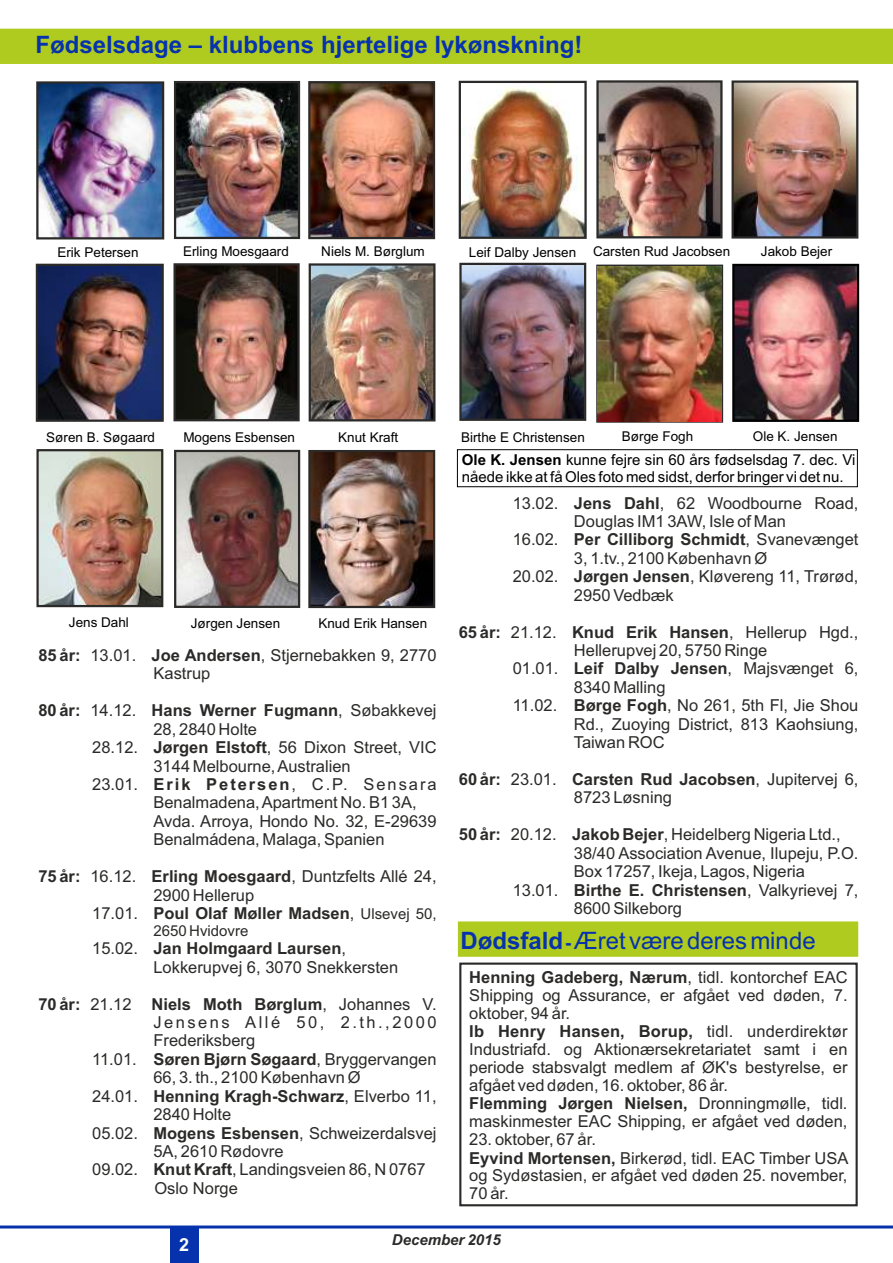
<style>
.page{position:relative;width:893px;height:1263px;background:#fff}
.page>*{position:absolute;margin:0;border:0;box-sizing:border-box;transform-origin:0 0}
.t1{font:700 24px "Arial";color:#0632ad}
.t2{font:24px "Arial";color:#0632ad}
.t3{font:700 18px "Arial";color:#fefefe}
.t4{font:16.5px/18px "Arial";color:#2b2a29}
.t5{font:700 16.5px "Arial";color:#2b2a29}
.t6{font:16.5px "Arial";letter-spacing:.12em;color:#2b2a29}
.t7{font:16.5px "Arial";letter-spacing:.15em;color:#2b2a29}
.t8{font:15px/16.8px "Arial";color:#000}
.t9{font:italic 700 15px "Arial";color:#2b2a29}
.t10{font:15px "Arial";color:#2b2a29}
.t11{font:13.5px "Arial";color:#000}
.s1{font-weight:700}
.s2{font-weight:400}
.s3{font-weight:400;font-size:15px}
.s4{font-weight:700;font-size:18px}
</style>
<div class="page">
<img style="left:734px;top:83px;width:121px;height:153px">
<img style="left:599px;top:83px;width:121px;height:152px">
<img style="left:462px;top:87px;width:122px;height:149px">
<img style="left:462px;top:266px;width:121px;height:152px">
<img style="left:311px;top:453px;width:121px;height:152px">
<img style="left:177px;top:453px;width:120px;height:152px">
<img style="left:39px;top:452px;width:121px;height:152px">
<img style="left:312px;top:266px;width:120px;height:152px">
<img style="left:176px;top:266px;width:121px;height:152px">
<img style="left:39px;top:267px;width:122px;height:152px">
<img style="left:311px;top:84px;width:121px;height:152px">
<img style="left:177px;top:84px;width:120px;height:152px">
<img style="left:39px;top:84px;width:122px;height:152px">
<img style="left:735px;top:267px;width:121px;height:152px">
<div style="left:308px;top:450px;width:127px;height:158px;border:2px solid #2b2a29"></div>
<div style="left:174px;top:450px;width:126px;height:158px;border:2px solid #2b2a29"></div>
<div style="left:36px;top:449px;width:127px;height:158px;border:2px solid #2b2a29"></div>
<div style="left:459px;top:263px;width:127px;height:158px;border:2px solid #2b2a29"></div>
<div style="left:309px;top:263px;width:126px;height:158px;border:2px solid #2b2a29"></div>
<div style="left:731px;top:80px;width:127px;height:159px;border:2px solid #2b2a29"></div>
<div style="left:173px;top:263px;width:127px;height:158px;border:2px solid #2b2a29"></div>
<div style="left:596px;top:80px;width:127px;height:158px;border:2px solid #2b2a29"></div>
<div style="left:36px;top:264px;width:128px;height:158px;border:2px solid #2b2a29"></div>
<div style="left:459px;top:81px;width:128px;height:158px;border:2px solid #2b2a29"></div>
<div style="left:308px;top:81px;width:127px;height:158px;border:2px solid #2b2a29"></div>
<div style="left:174px;top:81px;width:126px;height:158px;border:2px solid #2b2a29"></div>
<div style="left:36px;top:81px;width:128px;height:158px;border:2px solid #2b2a29"></div>
<div style="left:170px;top:1227px;width:29px;height:36px;background:#0632ad"></div>
<hr style="left:0;top:1225px;width:893px;height:3px;background:#0632ad">
<div style="left:459px;top:962px;width:399px;height:244px;border:2px solid #2b2a29"></div>
<div style="left:457px;top:921px;width:402px;height:36px;background:#b0cb1f"></div>
<div style="left:732px;top:264px;width:127px;height:158px;border:2px solid #000"></div>
<div style="left:596px;top:265px;width:127px;height:158px;border:2px solid #2b2a29"></div>
<img style="left:598px;top:266px;width:124px;height:155px">
<div style="left:457px;top:449px;width:401px;height:38px;border:1px solid #000"></div>
<div style="left:0;top:28px;width:893px;height:36px;background:#b0cb1f"></div>
<h1 class="t1" style="left:36px;top:36px;width:548px">Fødselsdage – klubbens hjertelige lykønskning!</h1>
<p class="t11" style="left:57px;top:247px;width:83px">Erik Petersen</p>
<p class="t11" style="left:183px;top:246px;width:107px">Erling Moesgaard</p>
<p class="t11" style="left:321px;top:246px;width:105px">Niels M. Børglum</p>
<p class="t11" style="left:469px;top:246px;width:263px">Leif Dalby Jensen Carsten Rud Jacobsen</p>
<p class="t11" style="left:761px;top:246px;width:73px">Jakob Bejer</p>
<p class="t11" style="left:46px;top:432px;width:110px">Søren B. Søgaard</p>
<p class="t11" style="left:183px;top:432px;width:113px">Mogens Esbensen</p>
<p class="t11" style="left:338px;top:432px;width:62px">Knut Kraft</p>
<p class="t11" style="left:69px;top:617px;width:62px">Jens Dahl</p>
<p class="t11" style="left:191px;top:618px;width:91px">Jørgen Jensen</p>
<p class="t11" style="left:318px;top:618px;width:110px">Knud Erik Hansen</p>
<p class="t4" style="left:153px;top:647px;width:285px;line-height:18.5px;text-indent:-115px"><span class="s1">85 år:</span> 13.01. <span class="s1">Joe Andersen</span>, Stjernebakken 9, 2770<br>Kastrup</p>
<p class="t5" style="left:38px;top:704px;width:400px">80 år: <span class="s2">14.12.</span> Hans Werner Fugmann<span class="s2">, Søbakkevej</span></p>
<p class="t4" style="left:153px;top:721px;width:105px">28, 2840 Holte</p>
<p class="t4" style="left:92px;top:740px;width:346px">28.12. <span class="s1">Jørgen Elstoft</span>, 56 Dixon Street, VIC</p>
<p class="t4" style="left:153px;top:758px;width:199px">3144 Melbourne, Australien</p>
<p class="t6" style="left:92px;top:778px;width:346px">23.01. <span class="s1">Erik Petersen</span>, C.P. Sensara</p>
<p class="t4" style="left:153px;top:795px;width:265px">Benalmadena, Apartment No. B1 3A,</p>
<p class="t4" style="left:153px;top:813px;width:285px">Avda. Arroya, Hondo No. 32, E-29639</p>
<p class="t4" style="left:153px;top:832px;width:233px">Benalmádena, Malaga, Spanien</p>
<p class="t4" style="left:38px;top:869px;width:400px"><span class="s1">75 år:</span> 16.12. <span class="s1">Erling Moesgaard</span>, Duntzfelts Allé 24,</p>
<p class="t4" style="left:153px;top:887px;width:102px">2900 Hellerup</p>
<p class="t5" style="left:92px;top:907px;width:346px"><span class="s2">17.01.</span> Poul Olaf Møller Madsen<span class="s2">,</span> <span class="s3">Ulsevej 50,</span></p>
<p class="t10" style="left:153px;top:925px;width:97px">2650 Hvidovre</p>
<p class="t4" style="left:153px;top:941px;width:246px;line-height:18.5px;text-indent:-61px">15.02. <span class="s1">Jan Holmgaard Laursen</span>,<br>Lokkerupvej 6, 3070 Snekkersten</p>
<p class="t5" style="left:38px;top:997px;width:400px">70 år: <span class="s2">21.12</span> Niels Moth Børglum<span class="s2">, Johannes V.</span></p>
<p class="t7" style="left:153px;top:1016px;width:285px">Jensens Allé 50, 2.th.,2000</p>
<p class="t4" style="left:153px;top:1033px;width:103px">Frederiksberg</p>
<p class="t4" style="left:92px;top:1051px;width:346px">11.01. <span class="s1">Søren Bjørn Søgaard</span>, Bryggervangen</p>
<p class="t4" style="left:153px;top:1070px;width:209px">66, 3. th., 2100 København Ø</p>
<p class="t5" style="left:92px;top:1090px;width:346px"><span class="s2">24.01.</span> Henning Kragh-Schwarz<span class="s2">, Elverbo 11,</span></p>
<p class="t4" style="left:153px;top:1107px;width:79px">2840 Holte</p>
<p class="t4" style="left:92px;top:1125px;width:346px">05.02. <span class="s1">Mogens Esbensen</span>, Schweizerdalsvej</p>
<p class="t4" style="left:153px;top:1144px;width:132px">5A, 2610 Rødovre</p>
<p class="t4" style="left:92px;top:1162px;width:335px">09.02. <span class="s1">Knut Kraft</span>, Landingsveien 86, N 0767</p>
<p class="t4" style="left:154px;top:1180px;width:85px">Oslo Norge</p>
<p class="t11" style="left:622px;top:431px;width:73px">Børge Fogh</p>
<p class="t11" style="left:753px;top:431px;width:86px">Ole K. Jensen</p>
<p class="t11" style="left:461px;top:432px;width:125px">Birthe E Christensen</p>
<p class="t8" style="left:462px;top:453px;width:395px"><span class="s1">Ole K. Jensen</span> kunne fejre sin 60 års fødselsdag 7. dec. Vi nåede ikke at få Oles foto med sidst, derfor bringer vi det nu.</p>
<p class="t4" style="left:513px;top:495px;width:347px">13.02. <span class="s1">Jens Dahl</span>, 62 Woodbourne Road,</p>
<p class="t4" style="left:574px;top:514px;width:214px">Douglas IM1 3AW, Isle of Man</p>
<p class="t5" style="left:513px;top:533px;width:347px"><span class="s2">16.02.</span> Per Cilliborg Schmidt<span class="s2">, Svanevænget</span></p>
<p class="t4" style="left:574px;top:550px;width:195px">3, 1.tv., 2100 København Ø</p>
<p class="t4" style="left:513px;top:569px;width:347px">20.02. <span class="s1">Jørgen Jensen</span>, Kløvereng 11, Trørød,</p>
<p class="t4" style="left:574px;top:587px;width:101px">2950 Vedbæk</p>
<p class="t4" style="left:459px;top:624px;width:401px"><span class="s1">65 år:</span> 21.12. <span class="s1">Knud Erik Hansen</span>, Hellerup Hgd.,</p>
<p class="t4" style="left:574px;top:643px;width:195px">Hellerupvej 20, 5750 Ringe</p>
<p class="t4" style="left:513px;top:661px;width:347px">01.01. <span class="s1">Leif Dalby Jensen</span>, Majsvænget 6,</p>
<p class="t4" style="left:574px;top:679px;width:93px">8340 Malling</p>
<p class="t4" style="left:513px;top:698px;width:347px">11.02. <span class="s1">Børge Fogh</span>, No 261, 5th Fl, Jie Shou</p>
<p class="t4" style="left:574px;top:716px;width:286px">Rd., Zuoying District, 813 Kaohsiung,</p>
<p class="t4" style="left:574px;top:735px;width:92px">Taiwan ROC</p>
<p class="t4" style="left:574px;top:771px;width:286px;line-height:18.5px;text-indent:-115px"><span class="s1">60 år:</span> 23.01. <span class="s1">Carsten Rud Jacobsen</span>, Jupitervej 6,<br>8723 Løsning</p>
<p class="t4" style="left:459px;top:827px;width:383px"><span class="s1">50 år:</span> 20.12. <span class="s1">Jakob Bejer</span>, Heidelberg Nigeria Ltd.,</p>
<p class="t4" style="left:574px;top:845px;width:286px">38/40 Association Avenue, Ilupeju, P.O.</p>
<p class="t4" style="left:574px;top:864px;width:233px">Box 17257, Ikeja, Lagos, Nigeria</p>
<p class="t4" style="left:513px;top:882px;width:347px">13.01. <span class="s1">Birthe E. Christensen</span>, Valkyrievej 7,</p>
<p class="t4" style="left:574px;top:901px;width:110px">8600 Silkeborg</p>
<h1 class="t2" style="left:460px;top:931px;width:357px"><span class="s1">Dødsfald</span><span class="s4">-</span> Æret være deres minde</h1>
<p class="t4" style="left:469px;top:970px;width:380px"><span class="s1">Henning Gadeberg, Nærum</span>, tidl. kontorchef EAC Shipping og Assurance, er afgået ved døden, 7. oktober, 94 år.<br><span class="s1">Ib Henry Hansen, Borup,</span> tidl. underdirektør Industriafd. og Aktionærsekretariatet samt i en periode stabsvalgt medlem af ØK's bestyrelse, er afgået ved døden, 16. oktober, 86 år.<br><span class="s1">Flemming Jørgen Nielsen,</span> Dronningmølle, tidl. maskinmester EAC Shipping, er afgået ved døden,</p>
<p class="t4" style="left:469px;top:1132px;width:381px">23. oktober, 67 år.<br><span class="s1">Eyvind Mortensen,</span> Birkerød, tidl. EAC Timber USA og Sydøstasien, er afgået ved døden 25. november,<br>70 år.</p>
<p class="t3" style="left:179px;top:1237px;width:12px">2</p>
<p class="t9" style="left:392px;top:1233px;width:110px">December 2015</p>
</div>
